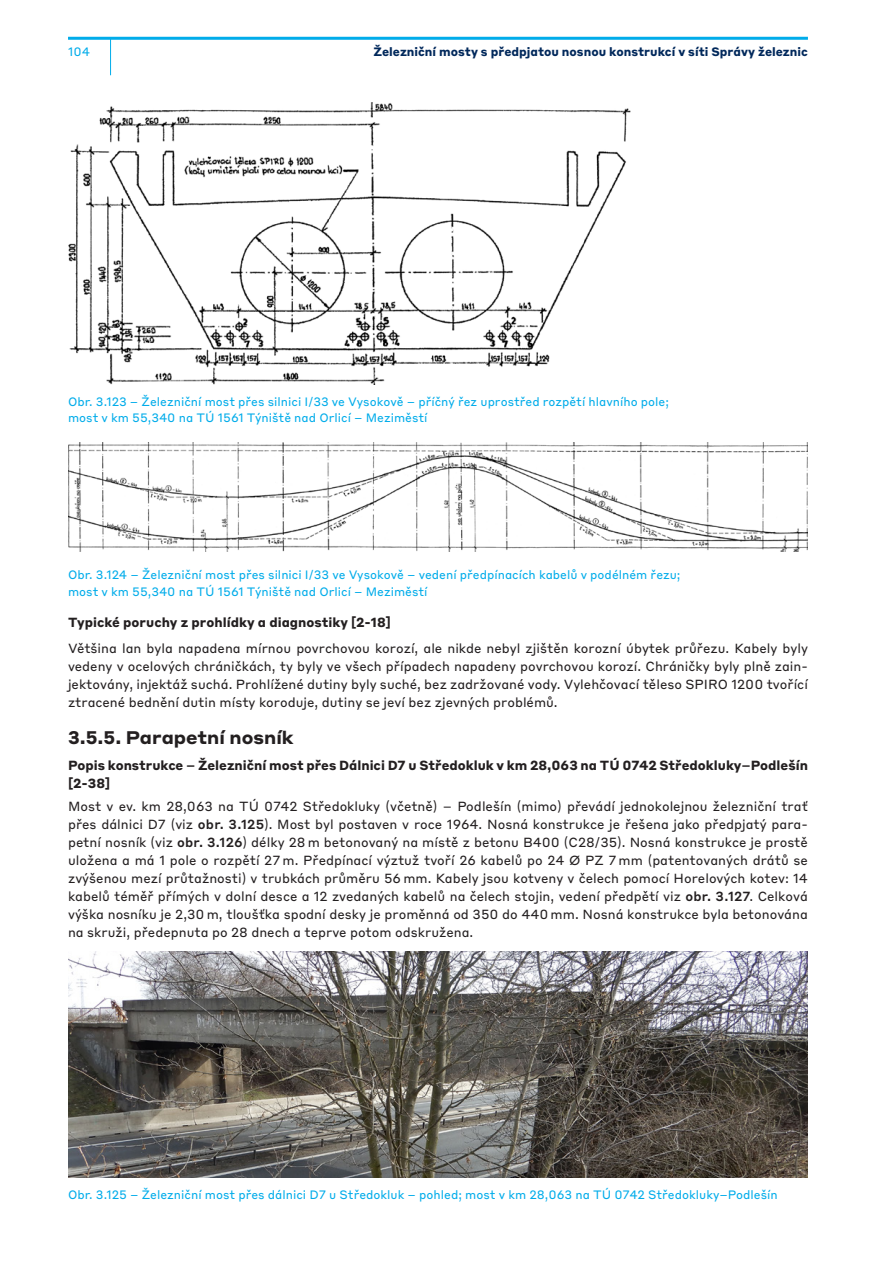
<style>
.page{position:relative;width:893px;height:1263px;background:#fff}
.page>*{position:absolute;margin:0;border:0;box-sizing:border-box;transform-origin:0 0}
.t1{font:700 18px "Styrene ALC";color:#231f20}
.t2{font:13.05px/18px "Styrene BLC";color:#231f20;text-align:justify}
.t3{font:700 13.05px/18px "Styrene BLC";color:#231f20}
.popisek{font:12px/16.5px "Styrene BLC";color:#00acea}
.t4{font:700 12px "Styrene BLC";color:#00285b}
.t5{font:12px "Styrene ALC";color:#00acea}
.s1{font-weight:500}
.s2{font-family:"Styrene ALC"}
</style>
<div class="page">
<hr style="left:68px;top:37px;width:740px;height:3px;background:#00acea">
<hr style="left:110px;top:38px;width:1px;height:37px;background:#00acea">
<img style="left:68px;top:102px;width:563px;height:283px">
<img style="left:68px;top:443px;width:740px;height:108px">
<img style="left:68px;top:952px;width:740px;height:225px">
<p class="t5" style="left:68px;top:41px;width:24px">104</p>
<p class="t4" style="left:373px;top:41px;width:436px">Železniční mosty s předpjatou nosnou konstrukcí v síti Správy železnic</p>
<p class="popisek" style="left:68px;top:392px;width:602px">Obr. 3.123 – Železniční most přes silnici I/33 ve Vysokově – příčný řez uprostřed rozpětí hlavního pole; most v km 55,340 na TÚ 1561 Týniště nad Orlicí – Meziměstí</p>
<p class="popisek" style="left:68px;top:566px;width:614px">Obr. 3.124 – Železniční most přes silnici I/33 ve Vysokově – vedení předpínacích kabelů v podélném řezu; most v km 55,340 na TÚ 1561 Týniště nad Orlicí – Meziměstí</p>
<p class="t3" style="left:68px;top:612px;width:324px">Typické poruchy z prohlídky a diagnostiky [2-18]</p>
<p class="t2" style="left:68px;top:638px;width:741px">Většina lan byla napadena mírnou povrchovou korozí, ale nikde nebyl zjištěn korozní úbytek průřezu. Kabely byly vedeny v ocelových chráničkách, ty byly ve všech případech napadeny povrchovou korozí. Chráničky byly plně zain&shy;jektovány, injektáž suchá. Prohlížené dutiny byly suché, bez zadržované vody. Vylehčovací těleso SPIRO 1200 tvořící ztracené bednění dutin místy koroduje, dutiny se jeví bez zjevných problémů.</p>
<p class="t1" style="left:68px;top:722px;width:227px">3.5.5. Parapetní nosník</p>
<p class="t3" style="left:68px;top:756px;width:741px">Popis konstrukce – Železniční most přes Dálnici D7 u Středokluk v km 28,063 na TÚ 0742 Středokluky–Podlešín [2-38]</p>
<p class="t2" style="left:68px;top:796px;width:741px">Most v ev. km 28,063 na TÚ 0742 Středokluky (včetně) – Podlešín (mimo) převádí jednokolejnou železniční trať přes dálnici D7 (viz <span class="s1">obr. 3.125</span>). Most byl postaven v roce 1964. Nosná konstrukce je řešena jako předpjatý para&shy;petní nosník (viz <span class="s1">obr. 3.126</span>) délky 28 m betonovaný na místě z betonu B400 (C28/35). Nosná konstrukce je prostě uložena a má 1 pole o rozpětí 27 m. Předpínací výztuž tvoří 26 kabelů po 24 <span class="s2">Ø</span> PZ 7 mm (patentovaných drátů se zvýšenou mezí průtažnosti) v trubkách průměru 56 mm. Kabely jsou kotveny v čelech pomocí Horelových kotev: 14 kabelů téměř přímých v dolní desce a 12 zvedaných kabelů na čelech stojin, vedení předpětí viz <span class="s1">obr. 3.127</span>. Celková výška nosníku je 2,30 m, tloušťka spodní desky je proměnná od 350 do 440 mm. Nosná konstrukce byla betonována na skruži, předepnuta po 28 dnech a teprve potom odskružena.</p>
<p class="popisek" style="left:68px;top:1186px;width:711px">Obr. 3.125 – Železniční most přes dálnici D7 u Středokluk – pohled; most v km 28,063 na TÚ 0742 Středokluky–Podlešín</p>
</div>
